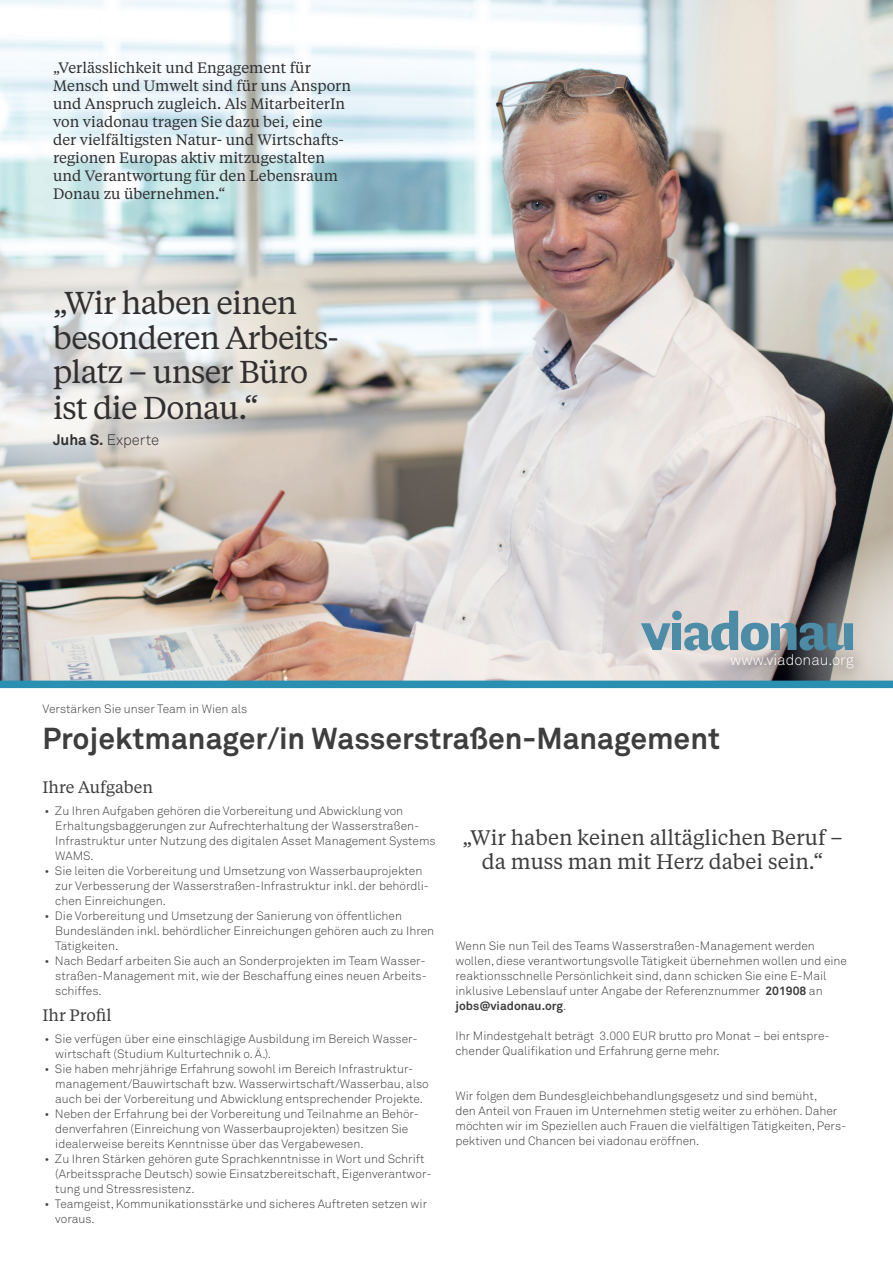
<style>
.page{position:relative;width:893px;height:1263px;background:#fff}
.page>*{position:absolute;margin:0;border:0;box-sizing:border-box;transform-origin:0 0}
.t1{font:31.5px/35px "Tiempos Text";letter-spacing:-.025em;color:#312f30}
.t2{font:700 30px "Akkurat Std";color:#3e3e3f}
.t3{font:21px/24px "Tiempos Text";color:#3e3e3f;text-align:center}
.t4{font:16.5px "Tiempos Text";color:#3e3e3f}
.t5{font:15px/18px "Tiempos Text";color:#312f30}
.t6{font:300 15px "Akkurat Std";color:#fff}
.t7{font:300 15px "Akkurat Std";color:#312f30}
.t8{font:300 12px/15px "Akkurat Std";color:#3e3e3f}
.s1{font-weight:700}
</style>
<div class="page">
<img style="left:0;top:0;width:893px;height:681px">
<svg style="left:0;top:213px;width:287px;height:289px;background:#dadcd8"></svg>
<svg style="left:641px;top:623px;width:30px;height:27px"></svg>
<div style="left:672px;top:611px;width:10px;height:9px;background:#4c8ca7;border-radius:50%"></div>
<div style="left:673px;top:623px;width:8px;height:27px;background:#4c8ca7"></div>
<svg style="left:684px;top:510px;width:209px;height:179px;background:#b3b2b1"></svg>
<svg style="left:718px;top:644px;width:149px;height:37px;background:#888b8e"></svg>
<div style="left:0;top:681px;width:893px;height:7px;background:#2a8fb0"></div>
<p class="t5" style="left:53px;top:58px;width:299px">„Verlässlichkeit und Engagement für Mensch und Umwelt sind für uns Ansporn und Anspruch zugleich. Als MitarbeiterIn von viadonau tragen Sie dazu bei, eine<br>der vielfältigsten Natur- und Wirtschafts&shy;regionen Europas aktiv mitzugestalten und Verantwortung für den Lebensraum Donau zu übernehmen.“</p>
<h1 class="t1" style="left:53px;top:284px;width:287px">„Wir haben einen besonderen Arbeits&shy;platz – unser Büro ist die Donau.“</h1>
<p class="t7" style="left:53px;top:431px;width:108px"><span class="s1">Juha S.</span> Experte</p>
<p class="t6" style="left:730px;top:651px;width:125px">www.viadonau.org</p>
<p class="t8" style="left:43px;top:702px;width:206px">Verstärken Sie unser Team in Wien als</p>
<h2 class="t2" style="left:43px;top:720px;width:679px">Projektmanager/in Wasserstraßen-Management</h2>
<h3 class="t4" style="left:43px;top:776px;width:112px">Ihre Aufgaben</h3>
<p class="t8" style="left:55px;top:803px;width:382px;text-indent:-11px">• Zu Ihren Aufgaben gehören die Vorbereitung und Abwicklung von Erhaltungsbaggerungen zur Aufrechterhaltung der Wasserstraßen-Infrastruktur unter Nutzung des digitalen Asset Management Systems WAMS.</p>
<p class="t8" style="left:55px;top:863px;width:375px;text-indent:-11px">• Sie leiten die Vorbereitung und Umsetzung von Wasserbauprojekten zur Verbesserung der Wasserstraßen-Infrastruktur inkl. der behördli&shy;chen Einreichungen.</p>
<p class="t8" style="left:55px;top:908px;width:380px;text-indent:-11px">• Die Vorbereitung und Umsetzung der Sanierung von öffentlichen<br>Bundesländen inkl. behördlicher Einreichungen gehören auch zu Ihren<br>Tätigkeiten.</p>
<p class="t8" style="left:55px;top:953px;width:373px;text-align:justify;text-indent:-11px">• Nach Bedarf arbeiten Sie auch an Sonderprojekten im Team Wasser&shy;straßen-Management mit, wie der Beschaffung eines neuen Arbeits&shy;schiffes.</p>
<p class="t8" style="left:55px;top:1031px;width:364px;text-indent:-11px">• Sie verfügen über eine einschlägige Ausbildung im Bereich Wasser&shy;wirtschaft (Studium Kulturtechnik o. Ä.).</p>
<p class="t8" style="left:55px;top:1061px;width:375px;text-indent:-11px">• Sie haben mehrjährige Erfahrung sowohl im Bereich Infrastruktur&shy;management/Bauwirtschaft bzw. Wasserwirtschaft/Wasserbau, also auch bei der Vorbereitung und Abwicklung entsprechender Projekte.</p>
<p class="t8" style="left:55px;top:1106px;width:365px;text-indent:-11px">• Neben der Erfahrung bei der Vorbereitung und Teilnahme an Behör&shy;denverfahren (Einreichung von Wasserbauprojekten) besitzen Sie idealerweise bereits Kenntnisse über das Vergabewesen.</p>
<p class="t8" style="left:55px;top:1151px;width:378px;text-indent:-11px">• Zu Ihren Stärken gehören gute Sprachkenntnisse in Wort und Schrift (Arbeitssprache Deutsch) sowie Einsatzbereitschaft, Eigenverantwor&shy;tung und Stressresistenz.</p>
<p class="t8" style="left:55px;top:1196px;width:373px;text-indent:-11px">• Teamgeist, Kommunikationsstärke und sicheres Auftreten setzen wir voraus.</p>
<h3 class="t4" style="left:43px;top:1004px;width:71px">Ihr Profil</h3>
<h3 class="t3" style="left:463px;top:825px;width:381px">„Wir haben keinen alltäglichen Beruf – da muss man mit Herz dabei sein.“</h3>
<p class="t8" style="left:455px;top:939px;width:393px">Wenn Sie nun Teil des Teams Wasserstraßen-Management werden wollen, diese verantwortungsvolle Tätigkeit übernehmen wollen und eine reaktionsschnelle Persönlichkeit sind, dann schicken Sie eine E-Mail inklusive Lebenslauf unter Angabe der Referenznummer <span class="s1">201908</span> an <span class="s1">jobs@viadonau.org</span>.</p>
<p class="t8" style="left:455px;top:1029px;width:376px">Ihr Mindestgehalt beträgt 3.000 EUR brutto pro Monat – bei entspre&shy;chender Qualifikation und Erfahrung gerne mehr.</p>
<p class="t8" style="left:455px;top:1089px;width:392px">Wir folgen dem Bundesgleichbehandlungsgesetz und sind bemüht,<br>den Anteil von Frauen im Unternehmen stetig weiter zu erhöhen. Daher möchten wir im Speziellen auch Frauen die vielfältigen Tätigkeiten, Pers&shy;pektiven und Chancen bei viadonau eröffnen.</p>
</div>
